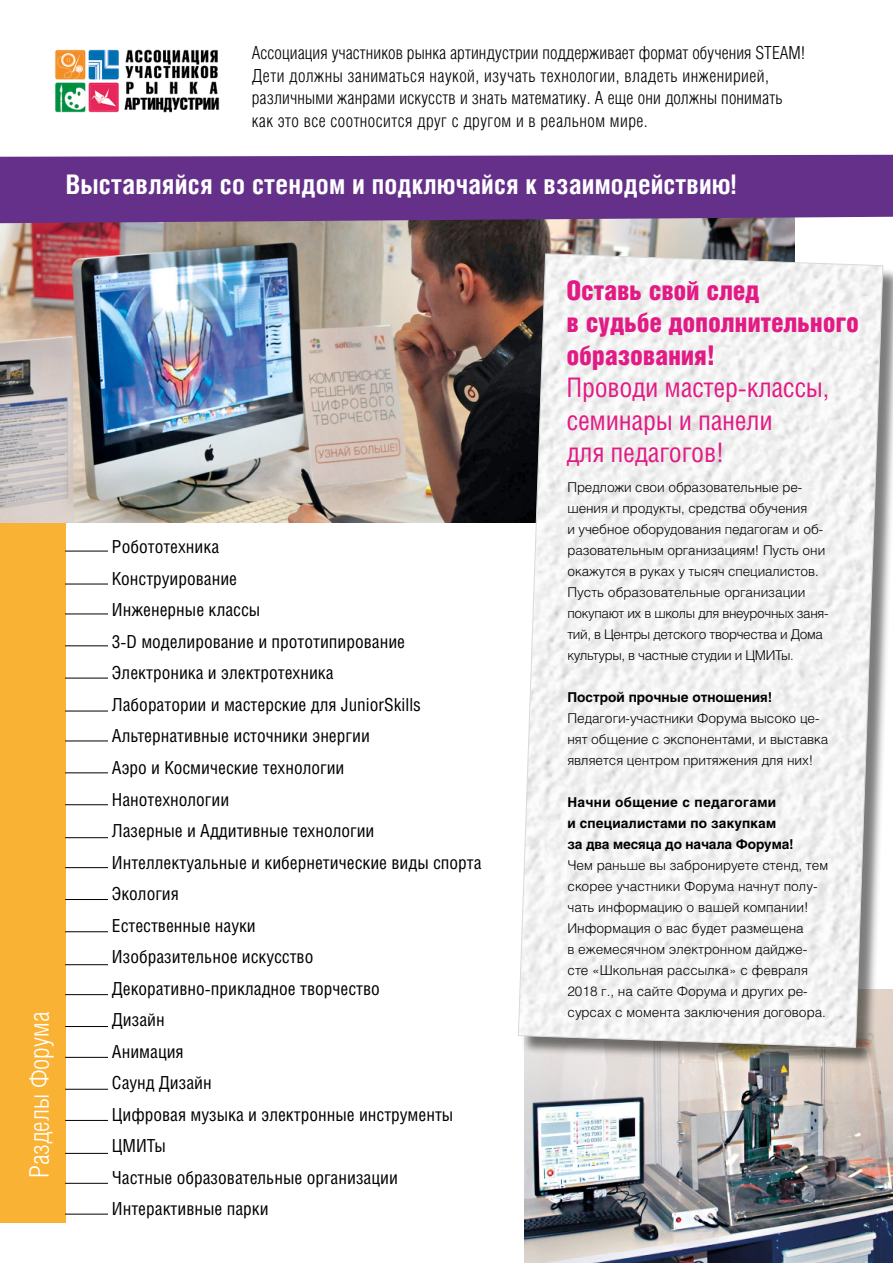
<style>
.page{position:relative;width:893px;height:1263px;background:#fff}
.page>*{position:absolute;margin:0;border:0;box-sizing:border-box;transform-origin:0 0}
.t1{font:27px/32.4px "Helios Cond";letter-spacing:-.01em;color:#e21b84}
.t2{font:700 27px "Helios Cond";letter-spacing:.005em;color:#fff}
.t3{font:900 27px/32.4px "Helios Cond";letter-spacing:-.01em;color:#e21b84}
.t4{font:300 27px "Helios Cond";color:#fff}
.t5{font:18px/31.5px "Helios Cond";color:#000}
.t6{font:300 18px/22.5px "Helios Cond";letter-spacing:.01em;color:#000}
.t7{font:300 13.5px/21px "Helios";letter-spacing:-.005em;color:#000}
.t8{font:700 13.5px/21px "Helios";letter-spacing:.005em;color:#000}
</style>
<div class="page">
<div style="left:0;top:522px;width:65px;height:700px;background:#f9b233"></div>
<img style="left:0;top:223px;width:795px;height:299px">
<div style="left:0;top:155px;width:893px;height:68px;background:#653089"></div>
<img style="left:55px;top:49px;width:165px;height:64px">
<img style="left:524px;top:1066px;width:369px;height:197px">
<div style="left:521px;top:256px;width:372px;height:810px;background:#000;opacity:.51"></div>
<svg style="left:518px;top:253px;width:366px;height:795px"></svg>
<hr style="left:65px;top:551px;width:43px;height:1px;background:#000">
<hr style="left:65px;top:804px;width:43px;height:1px;background:#000">
<hr style="left:65px;top:678px;width:43px;height:1px;background:#000">
<hr style="left:65px;top:931px;width:43px;height:1px;background:#000">
<hr style="left:65px;top:1120px;width:43px;height:1px;background:#000">
<hr style="left:65px;top:614px;width:43px;height:1px;background:#000">
<hr style="left:65px;top:867px;width:43px;height:1px;background:#000">
<hr style="left:65px;top:1057px;width:43px;height:1px;background:#000">
<hr style="left:65px;top:740px;width:43px;height:1px;background:#000">
<hr style="left:65px;top:994px;width:43px;height:1px;background:#000">
<hr style="left:65px;top:1183px;width:43px;height:1px;background:#000">
<hr style="left:65px;top:584px;width:43px;height:1px;background:#000">
<hr style="left:65px;top:837px;width:43px;height:1px;background:#000">
<hr style="left:65px;top:711px;width:43px;height:1px;background:#000">
<hr style="left:65px;top:964px;width:43px;height:1px;background:#000">
<hr style="left:65px;top:1153px;width:43px;height:1px;background:#000">
<hr style="left:65px;top:645px;width:43px;height:1px;background:#000">
<hr style="left:65px;top:899px;width:43px;height:1px;background:#000">
<hr style="left:65px;top:1089px;width:43px;height:1px;background:#000">
<hr style="left:65px;top:772px;width:43px;height:1px;background:#000">
<hr style="left:65px;top:1026px;width:43px;height:1px;background:#000">
<hr style="left:65px;top:1214px;width:43px;height:1px;background:#000">
<p class="t6" style="left:252px;top:42px;width:555px">Ассоциация участников рынка артиндустрии поддерживает формат обучения STEAM!<br>Дети должны заниматься наукой, изучать технологии, владеть инженирией, различными жанрами искусств и знать математику. А еще они должны понимать как это все соотносится друг с другом и в реальном мире.</p>
<h1 class="t2" style="left:66px;top:169px;width:672px">Выставляйся со стендом и подключайся к взаимодействию!</h1>
<h1 class="t4" style="left:24px;top:1178px;width:168px;rotate:-90deg">Разделы Форума</h1>
<p class="t5" style="left:112px;top:531px;width:371px">Робототехника<br>Конструирование<br>Инженерные классы<br>3-D моделирование и прототипирование<br>Электроника и электротехника<br>Лаборатории и мастерские для JuniorSkills<br>Альтернативные источники энергии<br>Аэро и Космические технологии<br>Нанотехнологии<br>Лазерные и Аддитивные технологии<br>Интеллектуальные и кибернетические виды спорта<br>Экология<br>Естественные науки<br>Изобразительное искусство<br>Декоративно-прикладное творчество<br>Дизайн<br>Анимация<br>Саунд Дизайн<br>Цифровая музыка и электронные инструменты<br>ЦМИТы<br>Частные образовательные организации<br>Интерактивные парки</p>
<h1 class="t3" style="left:567px;top:274px;width:294px">Оставь свой след<br>в судьбе дополнительного образования!</h1>
<h1 class="t1" style="left:567px;top:371px;width:264px">Проводи мастер-классы, семинары и панели<br>для педагогов!</h1>
<p class="t7" style="left:567px;top:476px;width:262px">Предложи свои образовательные ре&shy;шения и продукты, средства обучения<br>и учебное оборудования педагогам и об&shy;разовательным организациям! Пусть они окажутся в руках у тысяч специалистов.<br>Пусть образовательные организации покупают их в школы для внеурочных заня&shy;тий, в Центры детского творчества и Дома культуры, в частные студии и ЦМИТы.</p>
<p class="t8" style="left:567px;top:686px;width:206px">Построй прочные отношения!</p>
<p class="t7" style="left:567px;top:707px;width:262px">Педагоги-участники Форума высоко це&shy;нят общение с экспонентами, и выставка является центром притяжения для них!</p>
<p class="t8" style="left:567px;top:791px;width:228px">Начни общение с педагогами<br>и специалистами по закупкам за два месяца до начала Форума!</p>
<p class="t7" style="left:567px;top:854px;width:262px">Чем раньше вы забронируете стенд, тем скорее участники Форума начнут полу&shy;чать информацию о вашей компании!<br>Информация о вас будет размещена<br>в ежемесячном электронном дайдже&shy;сте «Школьная рассылка» с февраля 2018 г., на сайте Форума и других ре&shy;сурсах с момента заключения договора.</p>
</div>
